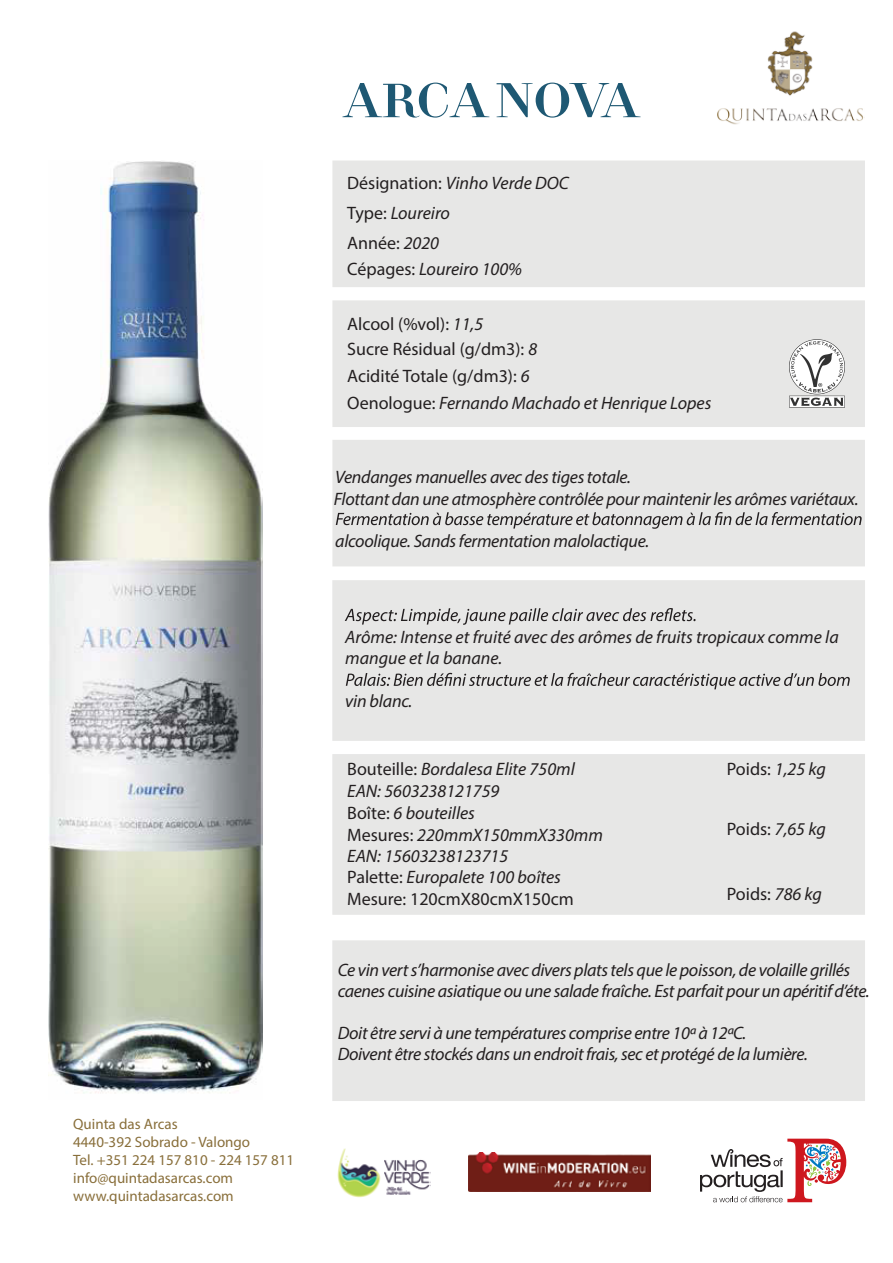
<style>
.page{position:relative;width:893px;height:1263px;background:#fff}
.page>*{position:absolute;margin:0;border:0;box-sizing:border-box;transform-origin:0 0}
.t1{font:italic 18px/21.6px "Myriad Pro";letter-spacing:-.015em;color:#231f20}
.t2{font:18px/24.3px "Myriad Pro";color:#231f20}
.t3{font:15px/18px "Myriad Pro";color:#896f3b}
.s1{font-style:normal}
.s2{font-style:italic}
</style>
<div class="page">
<div style="left:332px;top:580px;width:533px;height:161px;background:#e7e7e6"></div>
<div style="left:332px;top:160px;width:533px;height:127px;background:#e7e7e6;border:2px solid #e7e7e6"></div>
<div style="left:332px;top:300px;width:533px;height:127px;background:#e7e7e6"></div>
<div style="left:332px;top:440px;width:533px;height:126px;background:#e7e7e6"></div>
<div style="left:332px;top:754px;width:533px;height:161px;background:#e7e7e6"></div>
<svg style="left:336px;top:512px;width:526px;height:17px"></svg>
<svg style="left:345px;top:608px;width:351px;height:17px"></svg>
<svg style="left:346px;top:673px;width:504px;height:16px"></svg>
<div style="left:332px;top:940px;width:533px;height:161px;background:#e7e7e6"></div>
<img style="left:717px;top:31px;width:147px;height:166px">
<svg style="left:342px;top:83px;width:147px;height:35px"></svg>
<svg style="left:496px;top:83px;width:145px;height:35px"></svg>
<svg style="left:700px;top:1139px;width:146px;height:63px"></svg>
<img style="left:468px;top:1152px;width:183px;height:39px">
<img style="left:337px;top:1148px;width:94px;height:50px">
<img style="left:49px;top:161px;width:214px;height:933px">
<img style="left:789px;top:339px;width:56px;height:69px">
<p class="t3" style="left:73px;top:1115px;width:223px">Quinta das Arcas<br>4440-392 Sobrado - Valongo<br>Tel. +351 224 157 810 - 224 157 811 info@quintadasarcas.com www.quintadasarcas.com</p>
<p class="t1" style="left:347px;top:168px;width:223px;line-height:29.8px"><span class="s1">Désignation:</span> Vinho Verde DOC<br><span class="s1">Type:</span> Loureiro<br><span class="s1">Année:</span> 2020</p>
<p class="t1" style="left:347px;top:257px;width:176px"><span class="s1">Cépages:</span> Loureiro 100%</p>
<p class="t2" style="left:347px;top:312px;width:192px">Alcool (%vol): <span class="s2">11,5<br></span>Sucre Résidual (g/dm3): <span class="s2">8</span></p>
<p class="t2" style="left:347px;top:362px;width:366px;line-height:27.3px">Acidité Totale (g/dm3): <span class="s2">6<br></span>Oenologue: <span class="s2">Fernando Machado et Henrique Lopes</span></p>
<p class="t1" style="left:334px;top:466px;width:526px">Vendanges manuelles avec des tigestotale.<br>Flottant dan une atmosphère contrôlée pour maintenir les arômes variétaux.</p>
<p class="t1" style="left:335px;top:529px;width:315px">alcoolique. Sands fermentation malolactique.</p>
<p class="t1" style="left:345px;top:625px;width:495px">Arôme: Intense et fruité avec des arômes de fruits tropicaux comme la mangue et la banane.</p>
<p class="t1" style="left:345px;top:690px;width:69px">vin blanc.</p>
<p class="t1" style="left:347px;top:758px;width:257px"><span class="s1">Bouteille:</span> Bordalesa Elite 750ml<br>EAN: 5603238121759<br><span class="s1">Boîte:</span> 6 bouteilles<br><span class="s1">Mesures:</span> 220mmX150mmX330mm<br>EAN: 15603238123715<br><span class="s1">Palette:</span> Europalete 100 boîtes<br><span class="s1">Mesure: 120cmX80cmX150cm</span></p>
<p class="t2" style="left:727px;top:757px;width:101px">Poids: <span class="s2">1,25 kg</span></p>
<p class="t2" style="left:727px;top:817px;width:101px">Poids: <span class="s2">7,65 kg</span></p>
<p class="t2" style="left:727px;top:881px;width:97px">Poids: <span class="s2">786 kg</span></p>
<p class="t1" style="left:338px;top:959px;width:533px;line-height:21px">Ce vin vert s’harmonise avec divers plats tels que le poisson, de volaille grillés caenes cuisine asiatique ou une salade fraîche. Est parfait pour un apéritif d’éte.</p>
<p class="t1" style="left:338px;top:1022px;width:472px;line-height:21px">Doit être servi à une températures comprise entre 10ª à 12ªC.<br>Doivent être stockés dans un endroit frais, sec et protégé de la lumière.</p>
</div>
